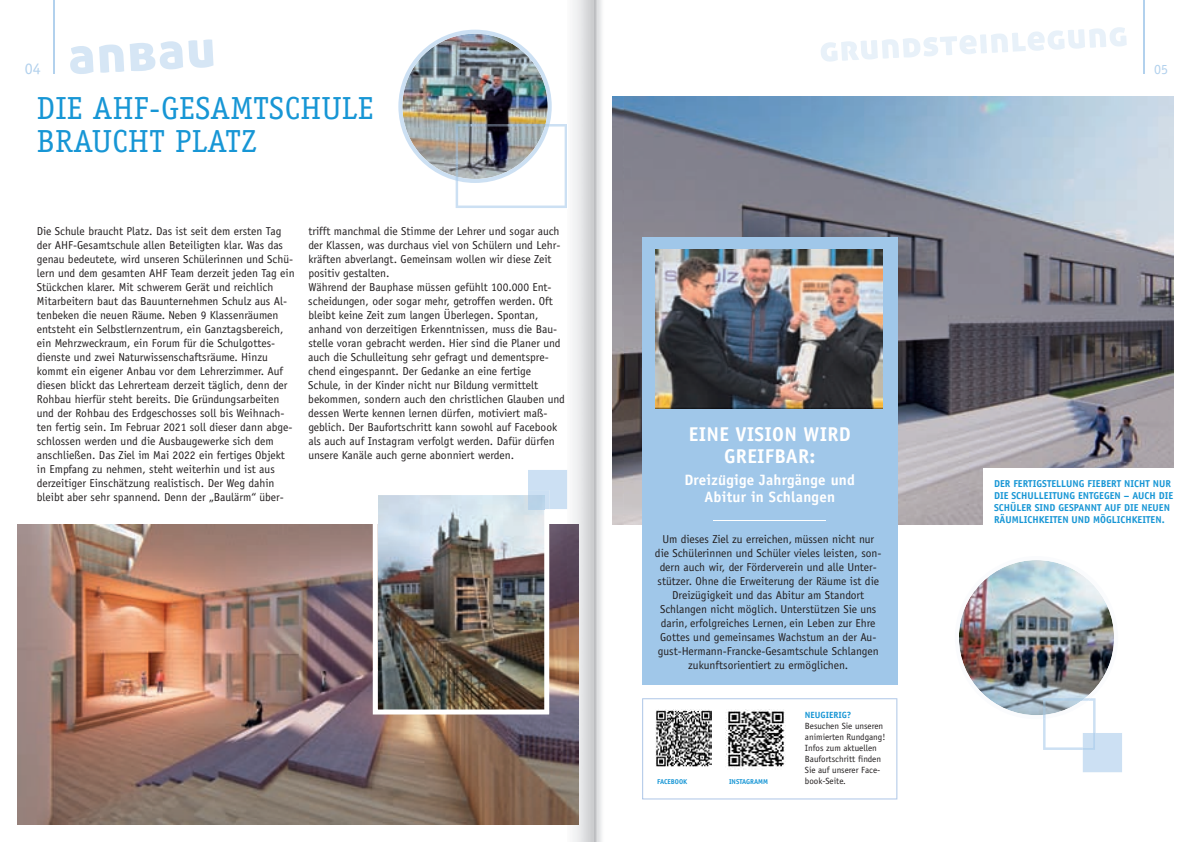
<style>
.page{position:relative;width:1191px;height:842px;background:#fff}
.page>*{position:absolute;margin:0;border:0;box-sizing:border-box;transform-origin:0 0}
.t1{font:52px "Aller Display";color:#d6e6f5}
.t2{font:32px/33px "Officina Serif Std";letter-spacing:.015em;color:#1796d5}
.t3{font:700 20px/22px "Officina Sans Std";letter-spacing:.015em;color:#fff;text-align:center}
.t4{font:16px "Officina Sans";color:#b2d1ed}
.t5{font:700 15px/17px "Officina Sans Std";letter-spacing:.015em;color:#fff;text-align:center}
.t6{font:14px "Officina Sans";color:#b2d1ed}
.t7{font:11.5px/14px "Officina Sans";color:#231f20}
.t8{font:700 10px/12px "Officina Sans";color:#1796d5}
.t9{font:9px/11px "Officina Sans";color:#231f20}
.t10{font:700 9px "Officina Sans";color:#1796d5}
.t11{font:700 7px "Officina Sans";color:#1796d5}
.s1{font-family:"Calibri"}
</style>
<div class="page">
<img style="left:624px;top:96px;width:550px;height:428px">
<img style="left:17px;top:524px;width:550px;height:301px">
<img style="left:573px;top:0;width:51px;height:842px">
<img style="left:612px;top:96px;width:12px;height:428px">
<img style="left:567px;top:524px;width:11px;height:301px">
<svg style="left:642px;top:698px;width:255px;height:101px"></svg>
<div style="left:642px;top:237px;width:255px;height:447px;background:#a0c7e9"></div>
<div style="left:983px;top:469px;width:192px;height:69px;background:#fff"></div>
<svg style="left:821px;top:38px;width:117px;height:24px"></svg>
<img style="left:959px;top:560px;width:163px;height:212px">
<hr style="left:53px;top:0;width:1px;height:74px;background:#b2d1ed">
<hr style="left:1143px;top:0;width:1px;height:74px;background:#b2d1ed">
<img style="left:567px;top:470px;width:1px;height:39px">
<img style="left:373px;top:470px;width:194px;height:244px">
<img style="left:528px;top:495px;width:16px;height:14px">
<img style="left:655px;top:249px;width:227px;height:159px">
<hr style="left:713px;top:520px;width:113px;height:1px;background:#fff">
<img style="left:398px;top:30px;width:169px;height:178px">
<img style="left:455px;top:124px;width:90px;height:53px">
<img style="left:655px;top:710px;width:57px;height:57px">
<img style="left:725px;top:709px;width:60px;height:60px">
<h1 class="t1" style="left:67px;top:26px;width:154px;rotate:-3deg">anbau</h1>
<h3 class="t4" style="left:25px;top:62px;width:18px">04</h3>
<p class="t6" style="left:1154px;top:64px;width:15px">05</p>
<h2 class="t2" style="left:37px;top:91px;width:338px">DIE AHF-GESAMTSCHULE<br>BRAUCHT PLATZ</h2>
<p class="t7" style="left:37px;top:225px;width:259px">Die Schule braucht Platz. Das ist seit dem ersten Tag der AHF-Gesamtschule allen Beteiligten klar. Was das genau bedeutete, wird unseren Schülerinnen und Schü&shy;lern und dem gesamten AHF Team derzeit jeden Tag ein Stückchen klarer. Mit schwerem Gerät und reichlich Mitarbeitern baut das Bauunternehmen Schulz aus Al&shy;tenbeken die neuen Räume. Neben 9 Klassenräumen entsteht ein Selbstlernzentrum, ein Ganztagsbereich, ein Mehrzweckraum, ein Forum für die Schulgottes&shy;dienste und zwei Naturwissenschaftsräume. Hinzu kommt ein eigener Anbau vor dem Lehrerzimmer. Auf diesen blickt das Lehrerteam derzeit täglich, denn der Rohbau hierfür steht bereits. Die Gründungsarbeiten und der Rohbau des Erdgeschosses soll bis Weihnach&shy;ten fertig sein. Im Februar 2021 soll dieser dann abge&shy;schlossen werden und die Ausbaugewerke sich dem anschließen. Das Ziel im Mai 2022 ein fertiges Objekt in Empfang zu nehmen, steht weiterhin und ist aus derzeitiger Einschätzung realistisch. Der Weg dahin bleibt aber sehr spannend. Denn der „Baulärm“ über-</p>
<p class="t7" style="left:308px;top:225px;width:258px">trifft manchmal die Stimme der Lehrer und sogar auch der Klassen, was durchaus viel von Schülern und Lehr&shy;kräften abverlangt. Gemeinsam wollen wir diese Zeit positiv gestalten.<br>Während der Bauphase müssen gefühlt 100.000 Ent&shy;scheidungen, oder sogar mehr, getroffen werden. Oft bleibt keine Zeit zum langen Überlegen. Spontan, anhand von derzeitigen Erkenntnissen, muss die Bau&shy;stelle voran gebracht werden. Hier sind die Planer und auch die Schulleitung sehr gefragt und dementspre&shy;chend eingespannt. Der Gedanke an eine fertige Schule, in der Kinder nicht nur Bildung vermittelt bekommen, sondern auch den christlichen Glauben und dessen Werte kennen lernen dürfen, motiviert maß&shy;geblich. Der Baufortschritt kann sowohl auf Facebook als auch auf Instagram verfolgt werden. Dafür dürfen unsere Kanäle auch gerne abonniert werden.</p>
<h3 class="t3" style="left:689px;top:425px;width:163px">EINE VISION WIRD<br>GREIFBAR:</h3>
<h3 class="t5" style="left:684px;top:473px;width:172px">Dreizu<span class="s1">̈</span>gige Jahrgänge und<br>Abitur in Schlangen</h3>
<p class="t7" style="left:655px;top:533px;width:228px;text-align:center">Um dieses Ziel zu erreichen, müssen nicht nur die Schülerinnen und Schüler vieles leisten, son&shy;dern auch wir, der Förderverein und alle Unter&shy;stützer. Ohne die Erweiterung der Räume ist die Dreizügigkeit und das Abitur am Standort Schlangen nicht möglich. Unterstützen Sie uns darin, erfolgreiches Lernen, ein Leben zur Ehre Gottes und gemeinsames Wachstum an der Au&shy;gust-Hermann-Francke-Gesamtschule Schlangen zukunftsorientiert zu ermöglichen.</p>
<p class="t10" style="left:805px;top:712px;width:48px">NEUGIERIG?</p>
<p class="t9" style="left:805px;top:721px;width:82px">Besuchen Sie unseren animierten Rundgang!<br>Infos zum aktuellen<br>Baufortschritt finden<br>Sie auf unserer Face-</p>
<p class="t11" style="left:657px;top:779px;width:32px">FACEBOOK</p>
<p class="t9" style="left:805px;top:776px;width:43px">book-Seite.</p>
<p class="t11" style="left:729px;top:779px;width:41px">INSTAGRAMM</p>
<p class="t8" style="left:994px;top:478px;width:181px">DER FERTIGSTELLUNG FIEBERT NICHT NUR DIE SCHULLEITUNG ENTGEGEN – AUCH DIE SCHÜLER SIND GESPANNT AUF DIE NEUEN RÄUMLICHKEITEN UND MÖGLICHKEITEN.</p>
</div>
